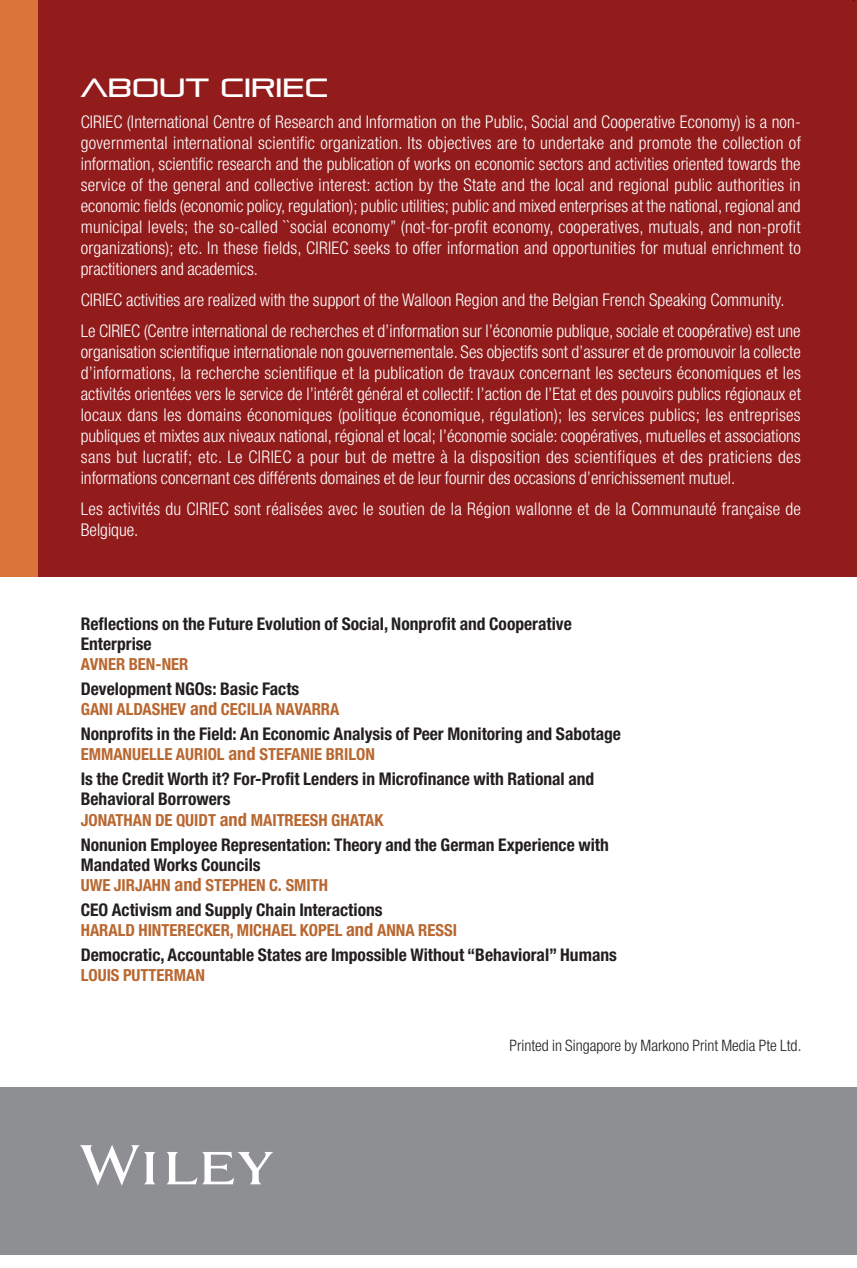
<style>
.page{position:relative;width:857px;height:1268px;background:#fff}
.page>*{position:absolute;margin:0;border:0;box-sizing:border-box;transform-origin:0 0}
.t1{font:26.25px "Pirulen";color:#fff}
.t2{font:300 condensed 17.5px/21px "Helvetica Neue";letter-spacing:.005em;color:#fff;text-align:justify}
.t3{font:700 condensed 17.5px/20.1px "Helvetica Neue";color:#231f20}
.t4{font:700 condensed 16.62px "Helvetica Neue";color:#b96730}
.t5{font:300 condensed 15.75px "Helvetica Neue";color:#231f20}
.s1{font-size:18.38px}
</style>
<div class="page">
<div style="left:851px;top:1088px;width:5px;height:167px;background:#8d8f92"></div>
<div style="left:851px;top:0;width:5px;height:576px;background:#921b1c"></div>
<div style="left:0;top:1088px;width:852px;height:167px;background:#8d8f92"></div>
<div style="left:0;top:0;width:852px;height:576px;background:#921b1c"></div>
<div style="left:0;top:0;width:38px;height:576px;background:#db743a"></div>
<svg style="left:80px;top:1145px;width:193px;height:40px"></svg>
<h1 class="t1" style="left:81px;top:73px;width:249px">About CIRIEC</h1>
<p class="t2" style="left:81px;top:113px;width:721px">CIRIEC (International Centre of Research and Information on the Public, Social and Cooperative Economy) is a non&shy;governmental international scientific organization. Its objectives are to undertake and promote the collection of information, scientific research and the publication of works on economic sectors and activities oriented towards the service of the general and collective interest: action by the State and the local and regional public authorities in economic fields (economic policy, regulation); public utilities; public and mixed enterprises at the national, regional and municipal levels; the so-called ``social economy” (not-for-profit economy, cooperatives, mutuals, and non-profit organizations); etc. In these fields, CIRIEC seeks to offer information and opportunities for mutual enrichment to practitioners and academics.</p>
<p class="t2" style="left:81px;top:286px;width:721px;line-height:31px">CIRIEC activities are realized with the support of the Walloon Region and the Belgian French Speaking Community.<br>Le CIRIEC (Centre international de recherches et d’information sur l’économie publique, sociale et coopérative) est une</p>
<p class="t2" style="left:81px;top:343px;width:721px">organisation scientifique internationale non gouvernementale. Ses objectifs sont d’assurer et de promouvoir la collecte d’informations, la recherche scientifique et la publication de travaux concernant les secteurs économiques et les activités orientées vers le service de l’intérêt général et collectif: I’action de I’Etat et des pouvoirs publics régionaux et locaux dans les domains économiques (politique économique, régulation); les services publics; les entreprises publiques et mixtes aux niveaux national, régional et local; I’économie sociale: coopératives, mutuelles et associations sans but lucratif; etc. Le CIRIEC a pour but de mettre à la disposition des scientifiques et des praticiens des informations concernant ces différents domaines et de leur fournir des occasions d’enrichissement mutuel.</p>
<p class="t2" style="left:81px;top:499px;width:721px">Les activités du CIRIEC sont réalisées avec le soutien de la Région wallonne et de la Communauté française de<br>Belgique.</p>
<p class="t3" style="left:81px;top:615px;width:492px">Reflections on the Future Evolution of Social, Nonprofit and Cooperative<br>Enterprise</p>
<p class="t4" style="left:81px;top:658px;width:109px">AVNER BEN-NER</p>
<p class="t3" style="left:81px;top:680px;width:220px">Development NGOs: Basic Facts</p>
<p class="t4" style="left:81px;top:703px;width:260px">GANI ALDASHEV <span class="s1">and</span> CECILIA NAVARRA</p>
<p class="t3" style="left:81px;top:725px;width:541px">Nonprofits in the Field: An Economic Analysis of Peer Monitoring and Sabotage</p>
<p class="t4" style="left:81px;top:748px;width:295px">EMMANUELLE AURIOL <span class="s1">and</span> STEFANIE BRILON</p>
<p class="t3" style="left:81px;top:770px;width:515px">Is the Credit Worth it? For-Profit Lenders in Microfinance with Rational and<br>Behavioral Borrowers</p>
<p class="t4" style="left:81px;top:814px;width:304px">JONATHAN DE QUIDT <span class="s1">and</span> MAITREESH GHATAK</p>
<p class="t3" style="left:81px;top:836px;width:529px">Nonunion Employee Representation: Theory and the German Experience with<br>Mandated Works Councils</p>
<p class="t4" style="left:81px;top:879px;width:249px">UWE JIRJAHN <span class="s1">and</span> STEPHEN C. SMITH</p>
<p class="t3" style="left:81px;top:901px;width:303px">CEO Activism and Supply Chain Interactions</p>
<p class="t4" style="left:81px;top:924px;width:377px">HARALD HINTERECKER , MICHAEL KOPEL <span class="s1">and</span> ANNA RESSI</p>
<p class="t3" style="left:81px;top:946px;width:537px">Democratic, Accountable States are Impossible Without “Behavioral” Humans</p>
<p class="t4" style="left:81px;top:969px;width:126px">LOUIS PUTTERMAN</p>
<p class="t5" style="left:509px;top:1040px;width:293px">Printed in Singapore by Markono Print Media Pte Ltd.</p>
</div>
